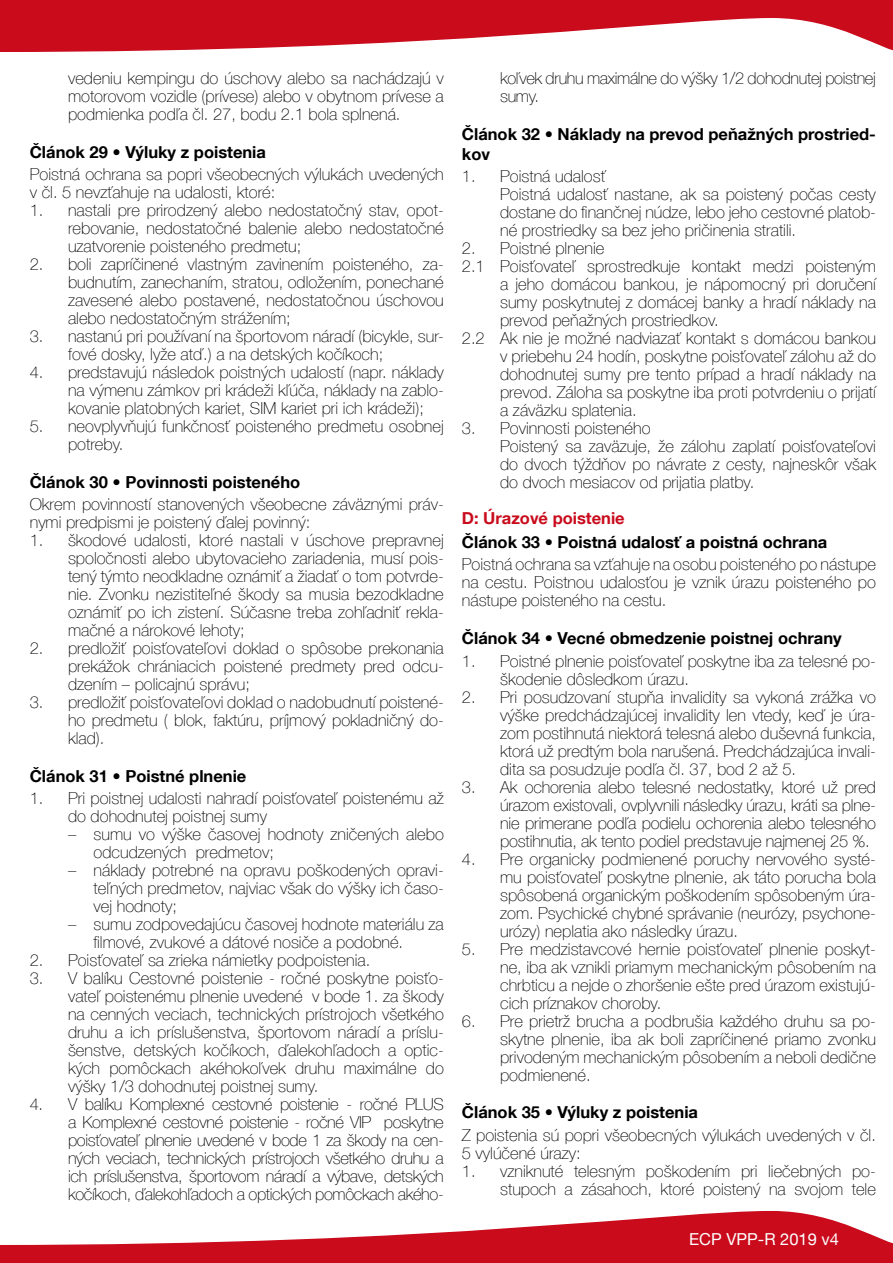
<style>
.page{position:relative;width:893px;height:1263px;background:#fff}
.page>*{position:absolute;margin:0;border:0;box-sizing:border-box;transform-origin:0 0}
.t1{font:100 16.5px/18px "Helvetica Neue LT Com";color:#000;text-align:justify}
.t2{font:700 16.5px/19.8px "Helvetica Neue LT Com";color:#000}
.t3{font:100 16.5px/18px "Helvetica Neue LT Com";letter-spacing:-.02em;color:#000}
.t4{font:700 16.5px "Helvetica Neue LT Com";color:#c90b1c}
.t5{font:16.5px "Helvetica Neue LT Com";color:#fff}
</style>
<div class="page">
<svg style="left:0;top:1211px;width:893px;height:52px;fill:#c90b1c"></svg>
<svg style="left:0;top:0;width:893px;height:52px;fill:#c90b1c"></svg>
<p class="t1" style="left:68px;top:69px;width:377px">vedeniu kempingu do úschovy alebo sa nachádzajú v motorovom vozidle (prívese) alebo v obytnom prívese a podmienka podľa čl. 27, bodu 2.1 bola splnená.</p>
<p class="t2" style="left:30px;top:142px;width:238px">Článok 29 • Výluky z poistenia</p>
<p class="t1" style="left:30px;top:165px;width:416px">Poistná ochrana sa popri všeobecných výlukách uvedených v čl. 5 nevzťahuje na udalosti, ktoré:</p>
<p class="t1" style="left:68px;top:201px;width:377px;text-indent:-38px">1. nastali pre prirodzený alebo nedostatočný stav, opot&shy;rebovanie, nedostatočné balenie alebo nedostatočné uzatvorenie poisteného predmetu;</p>
<p class="t1" style="left:68px;top:255px;width:377px;text-indent:-38px">2. boli zapríčinené vlastným zavinením poisteného, za&shy;budnutím, zanechaním, stratou, odložením, ponechané zavesené alebo postavené, nedostatočnou úschovou alebo nedostatočným strážením;</p>
<p class="t1" style="left:68px;top:327px;width:377px;text-indent:-38px">3. nastanú pri používaní na športovom náradí (bicykle, sur&shy;fové dosky, lyže atď.) a na detských kočíkoch;</p>
<p class="t1" style="left:68px;top:363px;width:377px;text-indent:-38px">4. predstavujú následok poistných udalostí (napr. náklady na výmenu zámkov pri krádeži kľúča, náklady na zablo&shy;kovanie platobných kariet, SIM kariet pri ich krádeži);</p>
<p class="t1" style="left:68px;top:417px;width:377px;text-indent:-38px">5. neovplyvňujú funkčnosť poisteného predmetu osobnej potreby.</p>
<p class="t2" style="left:30px;top:472px;width:272px">Článok 30 • Povinnosti poisteného</p>
<p class="t1" style="left:30px;top:495px;width:416px">Okrem povinností stanovených všeobecne záväznými práv&shy;nymi predpismi je poistený ďalej povinný:</p>
<p class="t1" style="left:68px;top:531px;width:377px;text-indent:-38px">1. škodové udalosti, ktoré nastali v úschove prepravnej spoločnosti alebo ubytovacieho zariadenia, musí pois&shy;tený týmto neodkladne oznámiť a žiadať o tom potvrde&shy;nie. Zvonku nezistiteľné škody sa musia bezodkladne oznámiť po ich zistení. Súčasne treba zohľadniť rekla&shy;mačné a nárokové lehoty;</p>
<p class="t1" style="left:68px;top:639px;width:377px;text-indent:-38px">2. predložiť poisťovateľovi doklad o spôsobe prekonania prekážok chrániacich poistené predmety pred odcu&shy;dzením – policajnú správu;</p>
<p class="t1" style="left:68px;top:693px;width:377px;text-indent:-38px">3. predložiť poisťovateľovi doklad o nadobudnutí poistené&shy;ho predmetu ( blok, faktúru, príjmový pokladničný do&shy;klad).</p>
<p class="t2" style="left:30px;top:766px;width:218px">Článok 31 • Poistné plnenie</p>
<p class="t1" style="left:68px;top:789px;width:377px;text-indent:-38px">1. Pri poistnej udalosti nahradí poisťovateľ poistenému až do dohodnutej poistnej sumy</p>
<p class="t1" style="left:94px;top:825px;width:352px;text-indent:-26px">– sumu vo výške časovej hodnoty zničených alebo odcudzených predmetov;</p>
<p class="t1" style="left:94px;top:861px;width:352px;text-indent:-26px">– náklady potrebné na opravu poškodených opravi&shy;teľných predmetov, najviac však do výšky ich časo&shy;vej hodnoty;</p>
<p class="t1" style="left:94px;top:915px;width:352px;text-indent:-26px">– sumu zodpovedajúcu časovej hodnote materiálu za filmové, zvukové a dátové nosiče a podobné.</p>
<p class="t1" style="left:30px;top:951px;width:342px">2. Poisťovateľ sa zrieka námietky podpoistenia.</p>
<p class="t1" style="left:68px;top:969px;width:377px;text-indent:-38px">3. V balíku Cestovné poistenie - ročné poskytne poisťo&shy;vateľ poistenému plnenie uvedené v bode 1. za škody na cenných veciach, technických prístrojoch všetkého druhu a ich príslušenstva, športovom náradí a príslu&shy;šenstve, detských kočíkoch, ďalekohľadoch a optic&shy;kých pomôckach akéhokoľvek druhu maximálne do výšky 1/3 dohodnutej poistnej sumy.</p>
<p class="t1" style="left:68px;top:1095px;width:377px;text-indent:-38px">4. V balíku Komplexné cestovné poistenie - ročné PLUS a Komplexné cestovné poistenie - ročné VIP poskytne poisťovateľ plnenie uvedené v bode 1 za škody na cen&shy;ných veciach, technických prístrojoch všetkého druhu a ich príslušenstva, športovom náradí a výbave, detských kočíkoch, ďalekohľadoch a optických pomôckach akého-</p>
<p class="t3" style="left:500px;top:69px;width:377px">koľvek druhu maximálne do výšky 1/2 dohodnutej poistnej sumy.</p>
<p class="t2" style="left:462px;top:124px;width:416px">Článok 32 • Náklady na prevod peňažných prostried&shy;kov</p>
<p class="t1" style="left:500px;top:167px;width:377px;text-align:left;text-indent:-38px">1. Poistná udalosť<br>Poistná udalosť nastane, ak sa poistený počas cesty dostane do finančnej núdze, lebo jeho cestovné platob&shy;né prostriedky sa bez jeho pričinenia stratili.</p>
<p class="t1" style="left:462px;top:239px;width:144px">2. Poistné plnenie</p>
<p class="t1" style="left:462px;top:257px;width:416px">2.1 Poisťovateľ sprostredkuje kontakt medzi poisteným</p>
<p class="t1" style="left:500px;top:275px;width:377px">a jeho domácou bankou, je nápomocný pri doručení</p>
<p class="t1" style="left:500px;top:293px;width:377px">sumy poskytnutej z domácej banky a hradí náklady na</p>
<p class="t1" style="left:500px;top:311px;width:220px">prevod peňažných prostriedkov.</p>
<p class="t1" style="left:462px;top:329px;width:416px">2.2 Ak nie je možné nadviazať kontakt s domácou bankou</p>
<p class="t1" style="left:500px;top:347px;width:377px">v priebehu 24 hodín, poskytne poisťovateľ zálohu až do</p>
<p class="t1" style="left:500px;top:365px;width:377px">dohodnutej sumy pre tento prípad a hradí náklady na</p>
<p class="t1" style="left:500px;top:383px;width:377px">prevod. Záloha sa poskytne iba proti potvrdeniu o prijatí</p>
<p class="t1" style="left:500px;top:401px;width:138px">a záväzku splatenia.</p>
<p class="t1" style="left:500px;top:419px;width:377px;text-align:left;text-indent:-38px">3. Povinnosti poisteného<br>Poistený sa zaväzuje, že zálohu zaplatí poisťovateľovi do dvoch týždňov po návrate z cesty, najneskôr však do dvoch mesiacov od prijatia platby.</p>
<p class="t4" style="left:462px;top:508px;width:164px">D: Úrazové poistenie</p>
<p class="t2" style="left:462px;top:532px;width:367px">Článok 33 • Poistná udalosť a poistná ochrana</p>
<p class="t1" style="left:462px;top:555px;width:416px">Poistná ochrana sa vzťahuje na osobu poisteného po nástupe na cestu. Poistnou udalosťou je vznik úrazu poisteného po nástupe poisteného na cestu.</p>
<p class="t2" style="left:462px;top:628px;width:381px">Článok 34 • Vecné obmedzenie poistnej ochrany</p>
<p class="t1" style="left:500px;top:651px;width:377px;text-indent:-38px">1. Poistné plnenie poisťovateľ poskytne iba za telesné po&shy;škodenie dôsledkom úrazu.</p>
<p class="t1" style="left:500px;top:687px;width:377px;text-indent:-38px">2. Pri posudzovaní stupňa invalidity sa vykoná zrážka vo výške predchádzajúcej invalidity len vtedy, keď je úra&shy;zom postihnutá niektorá telesná alebo duševná funkcia, ktorá už predtým bola narušená. Predchádzajúca invali&shy;dita sa posudzuje podľa čl. 37, bod 2 až 5.</p>
<p class="t1" style="left:500px;top:777px;width:377px;text-indent:-38px">3. Ak ochorenia alebo telesné nedostatky, ktoré už pred úrazom existovali, ovplyvnili následky úrazu, kráti sa plne&shy;nie primerane podľa podielu ochorenia alebo telesného postihnutia, ak tento podiel predstavuje najmenej 25 %.</p>
<p class="t1" style="left:500px;top:849px;width:377px;text-indent:-38px">4. Pre organicky podmienené poruchy nervového systé&shy;mu poisťovateľ poskytne plnenie, ak táto porucha bola spôsobená organickým poškodením spôsobeným úra&shy;zom. Psychické chybné správanie (neurózy, psychone&shy;urózy) neplatia ako následky úrazu.</p>
<p class="t1" style="left:500px;top:939px;width:377px;text-indent:-38px">5. Pre medzistavcové hernie poisťovateľ plnenie poskyt&shy;ne, iba ak vznikli priamym mechanickým pôsobením na chrbticu a nejde o zhoršenie ešte pred úrazom existujú&shy;cich príznakov choroby.</p>
<p class="t1" style="left:500px;top:1011px;width:377px;text-indent:-38px">6. Pre prietrž brucha a podbrušia každého druhu sa po&shy;skytne plnenie, iba ak boli zapríčinené priamo zvonku privodeným mechanickým pôsobením a neboli dedične podmienené.</p>
<p class="t2" style="left:462px;top:1102px;width:238px">Článok 35 • Výluky z poistenia</p>
<p class="t1" style="left:462px;top:1125px;width:416px">Z poistenia sú popri všeobecných výlukách uvedených v čl.<br>5 vylúčené úrazy:</p>
<p class="t1" style="left:462px;top:1161px;width:416px;text-align:right">1. vzniknuté telesným poškodením pri liečebných po&shy;stupoch a zásahoch, ktoré poistený na svojom tele</p>
<p class="t5" style="left:689px;top:1229px;width:151px">ECP VPP-R 2019 v4</p>
</div>
